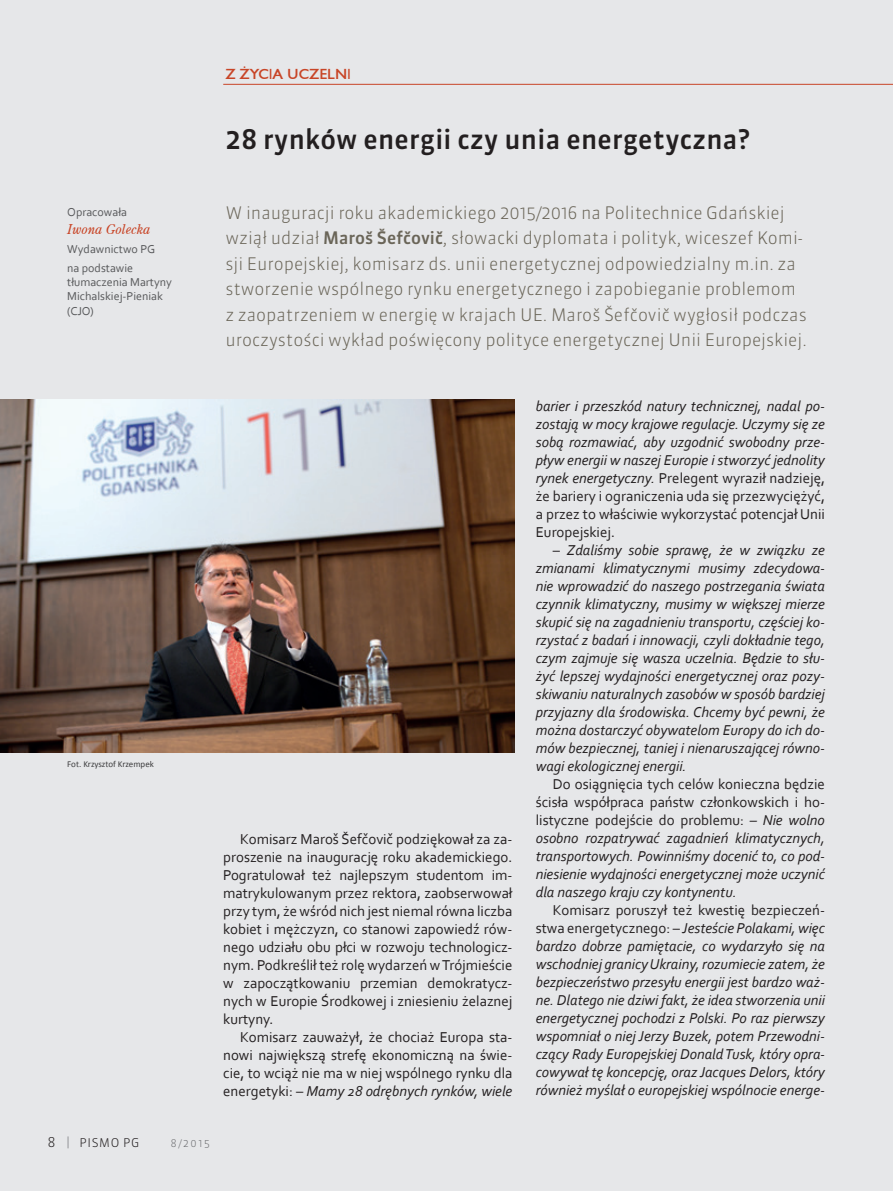
<style>
.page{position:relative;width:893px;height:1191px;background:#e6e7e9}
.page>*{position:absolute;margin:0;border:0;box-sizing:border-box;transform-origin:0 0}
.t1{font:500 27px "Sanuk Pro";letter-spacing:.01em;color:#231f20}
.t2{font:300 17.25px/25.5px "Sanuk Pro";color:#6a6558}
.t3{font:italic 15px/18px "Corbel";color:#231f20;text-align:justify}
.t4{font:15px/18px "Corbel";color:#231f20;text-align:justify}
.t5{font:700 13.5px "EFN Gilead";color:#c84527}
.t6{font:italic 13.5px "Centurion Old";color:#c84527}
.t7{font:300 13.5px "Sanuk Pro";color:#231f20}
.t8{font:12px/14.4px "Corbel";color:#57585a}
.t9{font:300 12px "Sanuk Pro";letter-spacing:.05em;color:#231f20}
.t10{font:300 10.5px "Sanuk Pro";color:#6c6d70}
.t11{font:9px "Calibri";color:#3e3e3f}
.s1{font-weight:500}
.s2{font-style:italic}
.s3{font-style:normal}
</style>
<div class="page">
<hr style="left:223px;top:84px;width:670px;height:1px;background:#c84527">
<svg style="left:67px;top:1136px;width:2px;height:12px"></svg>
<img style="left:0;top:400px;width:514px;height:353px">
<p class="t8" style="left:67px;top:205px;width:61px">Opracowała</p>
<p class="t6" style="left:67px;top:221px;width:85px">Iwona Golecka</p>
<p class="t8" style="left:67px;top:239px;width:89px;line-height:18.6px">Wydawnictwo PG na podstawie</p>
<p class="t8" style="left:67px;top:274px;width:106px">tłumaczenia Martyny<br>Michalskiej-Pieniak (CJO)</p>
<p class="t5" style="left:225px;top:66px;width:127px">Z ŻYCIA UCZELNI</p>
<h1 class="t1" style="left:225px;top:121px;width:526px">28 rynków energii czy unia energetyczna?</h1>
<p class="t2" style="left:225px;top:199px;width:583px">W inauguracji roku akademickiego 2015/2016 na Politechnice Gdańskiej wziął udział <span class="s1">Maroš Šefčovič</span>, słowacki dyplomata i polityk, wiceszef Komi&shy;sji Europejskiej, komisarz ds. unii energetycznej odpowiedzialny m.in. za stworzenie wspólnego rynku energetycznego i zapobieganie problemom z zaopatrzeniem w energię w krajach UE. Maroš Šefčovič wygłosił podczas uroczystości wykład poświęcony polityce energetycznej Unii Europejskiej.</p>
<p class="t11" style="left:67px;top:758px;width:88px">Fot. Krzysztof Krzempek</p>
<p class="t4" style="left:223px;top:829px;width:291px;text-indent:17px">Komisarz Maroš Šefčovič podziękował za za&shy;proszenie na inaugurację roku akademickiego.<br>Pogratulował też najlepszym studentom im&shy;matrykulowanym przez rektora, zaobserwował przy tym, że wśród nich jest niemal równa liczba kobiet i mężczyzn, co stanowi zapowiedź rów&shy;nego udziału obu płci w rozwoju technologicz&shy;nym. Podkreślił też rolę wydarzeń w Trójmieście w zapoczątkowaniu przemian demokratycz&shy;nych w Europie Środkowej i zniesieniu żelaznej kurtyny.</p>
<p class="t4" style="left:223px;top:1027px;width:291px;text-indent:17px">Komisarz zauważył, że chociaż Europa sta&shy;nowi największą strefę ekonomiczną na świe&shy;cie, to wciąż nie ma w niej wspólnego rynku dla energetyki: – <span class="s2">Mamy 28 odrębnych rynków, wiele</span></p>
<p class="t7" style="left:48px;top:1132px;width:9px">8</p>
<p class="t9" style="left:79px;top:1134px;width:61px">PISMO PG</p>
<p class="t10" style="left:171px;top:1135px;width:41px">8/2015</p>
<p class="t3" style="left:536px;top:396px;width:291px">barier i przeszkód natury technicznej, nadal po&shy;zostają w mocy krajowe regulacje. Uczymy się ze sobą rozmawiać, aby uzgodnić swobodny prze&shy;pływ energii w naszej Europie i stworzyć jednolity rynek energetyczny. <span class="s3">Prelegent wyraził nadzieję, że bariery i ograniczenia uda się przezwyciężyć, a przez to właściwie wykorzystać potencjał Unii Europejskiej.</span></p>
<p class="t3" style="left:536px;top:540px;width:291px;text-indent:17px"><span class="s3">–</span> Zdaliśmy sobie sprawę, że w związku ze zmianami klimatycznymi musimy zdecydowa&shy;nie wprowadzić do naszego postrzegania świata czynnik klimatyczny, musimy w większej mierze skupić się na zagadnieniu transportu, częściej ko&shy;rzystać z badań i innowacji, czyli dokładnie tego, czym zajmuje się wasza uczelnia. Będzie to słu&shy;żyć lepszej wydajności energetycznej oraz pozy&shy;skiwaniu naturalnych zasobów w sposób bardziej przyjazny dla środowiska. Chcemy być pewni, że można dostarczyć obywatelom Europy do ich do&shy;mów bezpiecznej, taniej i nienaruszającej równo&shy;wagi ekologicznej energii.</p>
<p class="t3" style="left:536px;top:774px;width:291px;text-indent:17px"><span class="s3">Do osiągnięcia tych celów konieczna będzie ścisła współpraca państw członkowskich i ho&shy;listyczne podejście do problemu:</span> – Nie wolno osobno rozpatrywać zagadnień klimatycznych, transportowych. Powinniśmy docenić to, co pod&shy;niesienie wydajności energetycznej może uczynić dla naszego kraju czy kontynentu.</p>
<p class="t3" style="left:536px;top:900px;width:291px;text-indent:17px"><span class="s3">Komisarz poruszył też kwestię bezpieczeń&shy;stwa energetycznego: –</span> Jesteście Polakami, więc bardzo dobrze pamiętacie, co wydarzyło się na wschodniej granicy Ukrainy, rozumiecie zatem, że bezpieczeństwo przesyłu energii jest bardzo waż&shy;ne. Dlatego nie dziwi fakt, że idea stworzenia unii energetycznej pochodzi z Polski. Po raz pierwszy wspomniał o niej Jerzy Buzek, potem Przewodni&shy;czący Rady Europejskiej Donald Tusk, który opra&shy;cowywał tę koncepcję, oraz Jacques Delors, który również myślał o europejskiej wspólnocie energe-</p>
</div>
